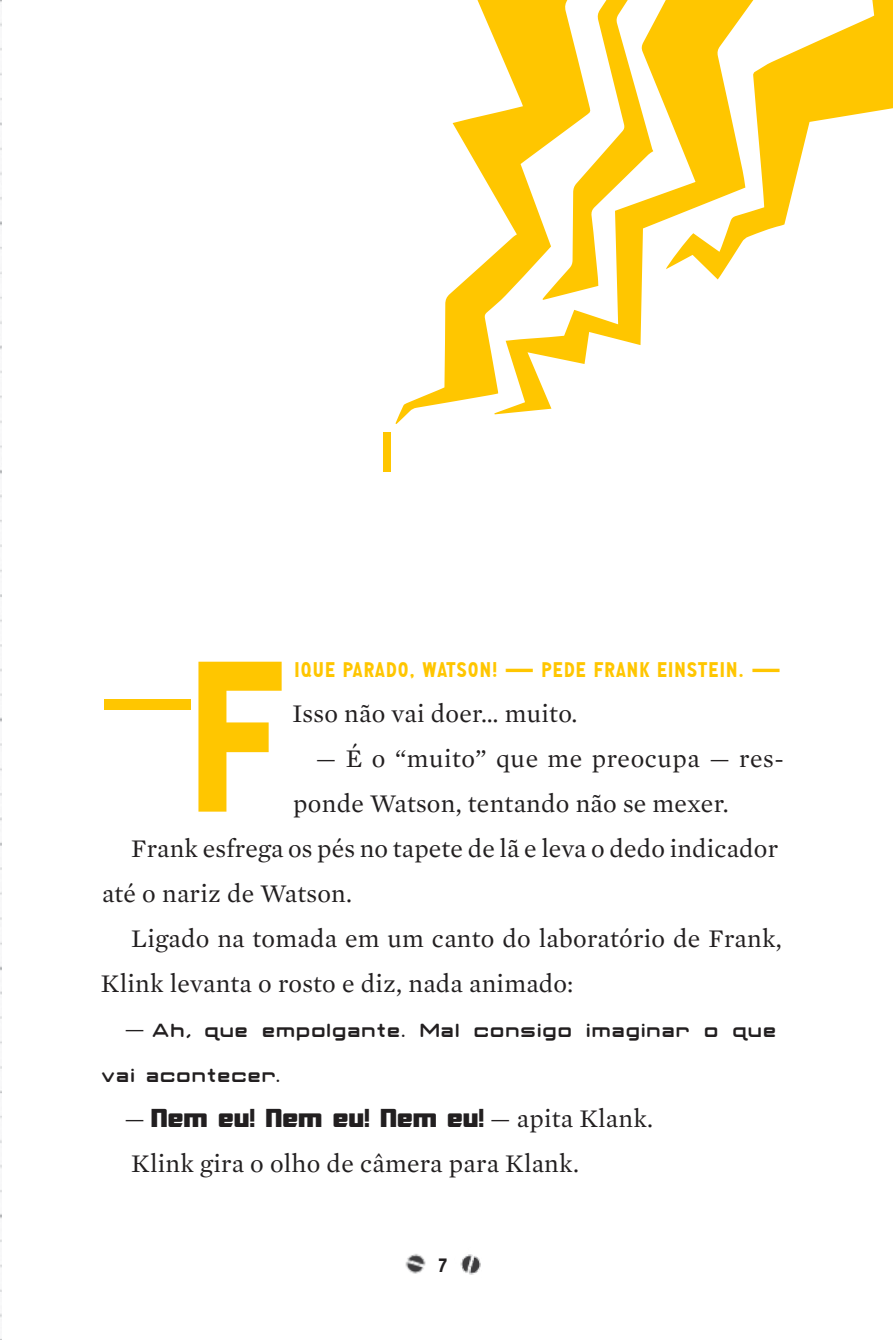
<style>
.page{position:relative;width:893px;height:1340px;background:#fff}
.page>*{position:absolute;margin:0;border:0;box-sizing:border-box;transform-origin:0 0}
.t1{font:249.75px "Science Fair JNL";color:#ffc600}
.t2{font:78.75px "Science Fair JNL";color:#ffc600}
.t3{font:66.38px "Science Fair JNL";color:#ffc600}
.t4{font:25.88px "Mercury Text G1";letter-spacing:.01em;color:#221f20}
.t5{font:25.88px "SF Trans Robotics";color:#221f20}
.t6{font:24.75px/45px "Classic Robot";letter-spacing:.03em;color:#221f20}
.t7{font:24.75px "Science Fair JNL";letter-spacing:.02em;color:#ffc600}
.t8{font:22.5px "Science Fair JNL";color:#221f20}
.s1{font-family:"Mercury Text G1";font-size:25.88px}
.s2{font-family:"Mercury Text G1"}
</style>
<div class="page">
<svg style="left:849px;top:0;width:44px;height:116px;background:#ffcd23"></svg>
<svg style="left:395px;top:0;width:103px;height:424px"></svg>
<svg style="left:494px;top:0;width:355px;height:414px"></svg>
<svg style="left:542px;top:0;width:152px;height:300px"></svg>
<img style="left:405px;top:1254px;width:21px;height:20px">
<img style="left:460px;top:1254px;width:21px;height:21px">
<h3 class="t3" style="left:379px;top:414px;width:17px">1</h3>
<h1 class="t1" style="left:183px;top:595px;width:106px">F</h1>
<p class="t7" style="left:294px;top:655px;width:488px">IQUE PARADO, WATSON! — PEDE FRANK EINSTEIN. —</p>
<h2 class="t2" style="left:101px;top:657px;width:94px">—</h2>
<p class="t4" style="left:292px;top:697px;width:287px">Isso não vai doer… muito.</p>
<p class="t4" style="left:316px;top:742px;width:469px">— É o “muito” que me preocupa — res-</p>
<p class="t4" style="left:293px;top:787px;width:437px">ponde Watson, tentando não se mexer.</p>
<p class="t4" style="left:131px;top:832px;width:648px">Frank esfrega os pés no tapete de lã e leva o dedo indicador</p>
<p class="t4" style="left:102px;top:877px;width:252px">até o nariz de Watson.</p>
<p class="t4" style="left:131px;top:922px;width:652px">Ligado na tomada em um canto do laboratório de Frank,</p>
<p class="t4" style="left:101px;top:967px;width:474px">Klink levanta o rosto e diz, nada animado:</p>
<p class="t6" style="left:102px;top:1007px;width:677px;text-indent:22px"><span class="s1">—</span> Ah, que empolgante. Mal consigo imaginar o que vai acontecer.</p>
<p class="t5" style="left:124px;top:1102px;width:530px"><span class="s2">—</span> Nem eu! Nem eu! Nem eu! <span class="s2">— apita Klank.</span></p>
<p class="t4" style="left:131px;top:1147px;width:449px">Klink gira o olho de câmera para Klank.</p>
<p class="t8" style="left:438px;top:1252px;width:10px">7</p>
</div>
